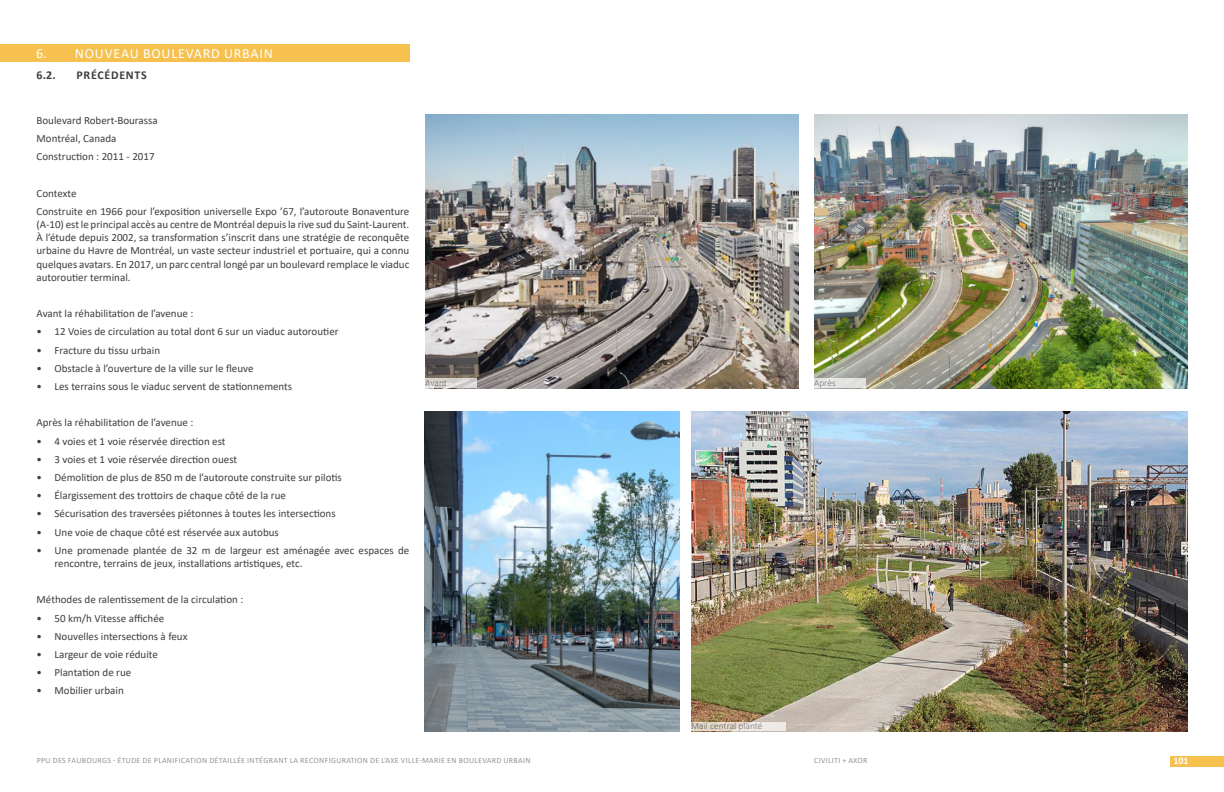
<style>
.page{position:relative;width:1224px;height:792px;background:#fff}
.page>*{position:absolute;margin:0;border:0;box-sizing:border-box;transform-origin:0 0}
._1__titres{font:14px "Calibri";letter-spacing:.06em;color:#fff}
._1_1__sous-titres{font:700 12px "Calibri";letter-spacing:.06em;color:#3e3e3f}
.Texte_général{font:11px/13.2px "Calibri";color:#3e3e3f;text-align:justify}
.t1{font:700 10px "Calibri";color:#fff}
.t2{font:300 9.5px "Calibri";color:#57585a}
.t3{font:8px "Calibri";letter-spacing:.04em;color:#939598}
</style>
<div class="page">
<div style="left:1170px;top:756px;width:54px;height:10px;background:#f6c14e"></div>
<div style="left:0;top:44px;width:409px;height:18px;background:#f6c14e"></div>
<img style="left:424px;top:411px;width:255px;height:321px">
<img style="left:691px;top:411px;width:497px;height:320px">
<img style="left:425px;top:115px;width:374px;height:273px">
<img style="left:814px;top:115px;width:374px;height:273px">
<svg style="left:425px;top:379px;width:51px;height:9px"></svg>
<div style="left:814px;top:379px;width:51px;height:9px;background:#e4e5e3"></div>
<svg style="left:691px;top:722px;width:95px;height:9px"></svg>
<p class="_1__titres" style="left:36px;top:44px;width:238px">6. NOUVEAU BOULEVARD URBAIN</p>
<p class="_1_1__sous-titres" style="left:37px;top:66px;width:21px">6.2.</p>
<p class="_1_1__sous-titres" style="left:77px;top:66px;width:72px">PRÉCÉDENTS</p>
<p class="Texte_général" style="left:37px;top:113px;width:123px">Boulevard Robert-Bourassa</p>
<p class="Texte_général" style="left:37px;top:132px;width:81px">Montréal, Canada</p>
<p class="Texte_général" style="left:37px;top:150px;width:120px">Construction : 2011 - 2017</p>
<p class="Texte_général" style="left:37px;top:186px;width:42px">Contexte</p>
<p class="Texte_général" style="left:37px;top:204px;width:374px">Construite en 1966 pour l’exposition universelle Expo ’67, l’autoroute Bonaventure (A-10) est le principal accès au centre de Montréal depuis la rive sud du Saint-Laurent.<br>À l’étude depuis 2002, sa transformation s’inscrit dans une stratégie de reconquête urbaine du Havre de Montréal, un vaste secteur industriel et portuaire, qui a connu quelques avatars. En 2017, un parc central longé par un boulevard remplace le viaduc autoroutier terminal.</p>
<p class="Texte_général" style="left:37px;top:307px;width:158px">Avant la réhabilitation de l’avenue :</p>
<p class="Texte_général" style="left:37px;top:325px;width:304px">• 12 Voies de circulation au total dont 6 sur un viaduc autoroutier</p>
<p class="Texte_général" style="left:37px;top:343px;width:125px">• Fracture du tissu urbain</p>
<p class="Texte_général" style="left:37px;top:361px;width:219px">• Obstacle à l’ouverture de la ville sur le fleuve</p>
<p class="Texte_général" style="left:37px;top:380px;width:257px">• Les terrains sous le viaduc servent de stationnements</p>
<p class="Texte_général" style="left:37px;top:416px;width:158px">Après la réhabilitation de l’avenue :</p>
<p class="Texte_général" style="left:37px;top:434px;width:191px">• 4 voies et 1 voie réservée direction est</p>
<p class="Texte_général" style="left:37px;top:452px;width:202px">• 3 voies et 1 voie réservée direction ouest</p>
<p class="Texte_général" style="left:37px;top:471px;width:307px">• Démolition de plus de 850 m de l’autoroute construite sur pilotis</p>
<p class="Texte_général" style="left:37px;top:489px;width:251px">• Élargissement des trottoirs de chaque côté de la rue</p>
<p class="Texte_général" style="left:37px;top:507px;width:301px">• Sécurisation des traversées piétonnes à toutes les intersections</p>
<p class="Texte_général" style="left:37px;top:525px;width:244px">• Une voie de chaque côté est réservée aux autobus</p>
<p class="Texte_général" style="left:55px;top:543px;width:356px;text-indent:-18px">• Une promenade plantée de 32 m de largeur est aménagée avec espaces de rencontre, terrains de jeux, installations artistiques, etc.</p>
<p class="Texte_général" style="left:37px;top:593px;width:208px">Méthodes de ralentissement de la circulation :</p>
<p class="Texte_général" style="left:37px;top:611px;width:129px">• 50 km/h Vitesse affichée</p>
<p class="Texte_général" style="left:37px;top:629px;width:152px">• Nouvelles intersections à feux</p>
<p class="Texte_général" style="left:37px;top:648px;width:123px">• Largeur de voie réduite</p>
<p class="Texte_général" style="left:37px;top:666px;width:96px">• Plantation de rue</p>
<p class="Texte_général" style="left:37px;top:684px;width:89px">• Mobilier urbain</p>
<p class="t2" style="left:425px;top:377px;width:23px">Avant</p>
<p class="t2" style="left:814px;top:377px;width:23px">Après</p>
<p class="t2" style="left:691px;top:720px;width:73px">Mail central planté</p>
<p class="t3" style="left:37px;top:754px;width:495px">PPU DES FAUBOURGS - ÉTUDE DE PLANIFICATION DÉTAILLÉE INTÉGRANT LA RECONFIGURATION DE L’AXE VILLE-MARIE EN BOULEVARD URBAIN</p>
<p class="t3" style="left:814px;top:754px;width:55px">CIVILITI + AXOR</p>
<p class="t1" style="left:1173px;top:754px;width:17px">101</p>
</div>
